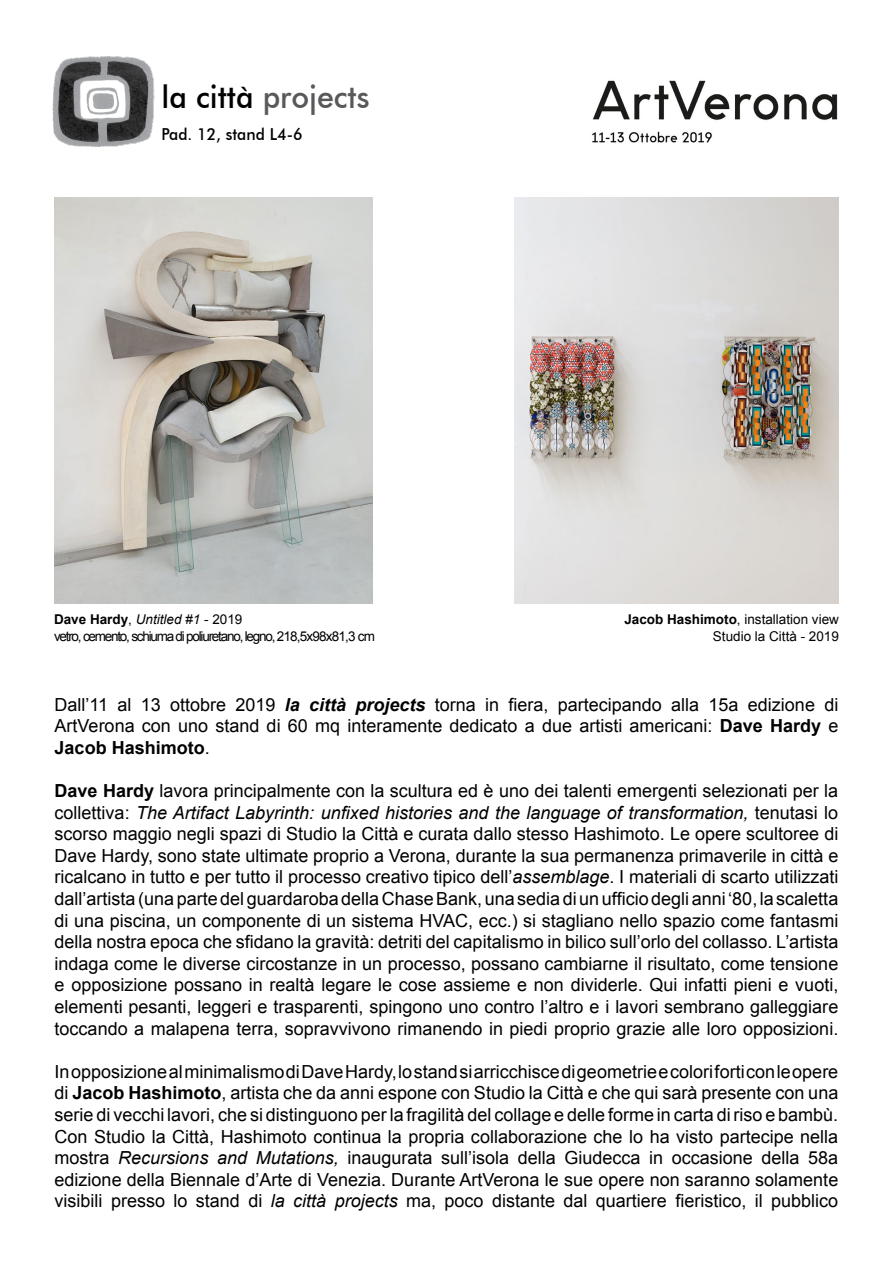
<style>
.page{position:relative;width:893px;height:1263px;background:#fff}
.page>*{position:absolute;margin:0;border:0;box-sizing:border-box;transform-origin:0 0}
.t1{font:500 31.65px "Futura BT";color:#58595b;scale:.96 1}
.t2{font:18px/21.6px "Arial";color:#000;text-align:justify}
.t3{font:500 16.5px "Futura BT";color:#000;scale:.96 1}
.t4{font:13.5px/16.2px "Arial";letter-spacing:-.09em;color:#000}
.t5{font:13.5px/16.2px "Arial";color:#000;text-align:right}
.s1{color:#000}
.s2{font-weight:700}
.s3{font-style:italic}
.s4{font-weight:700;font-style:italic}
</style>
<div class="page">
<img style="left:52px;top:56px;width:103px;height:91px">
<img style="left:592px;top:80px;width:246px;height:63px">
<img style="left:54px;top:198px;width:318px;height:406px">
<img style="left:514px;top:198px;width:325px;height:406px">
<h1 class="t1" style="left:161px;top:78px;width:218px"><span class="s1">la città</span> projects</h1>
<p class="t3" style="left:161px;top:124px;width:149px">Pad. 12, stand L4-6</p>
<p class="t4" style="left:54px;top:612px;width:322px"><span class="s2">Dave Hardy</span>, <span class="s3">Untitled #1</span> - 2019<br>vetro, cemento, schiuma di poliuretano, legno, 218,5x98x81,3 cm</p>
<p class="t5" style="left:624px;top:612px;width:216px"><span class="s2">Jacob Hashimoto</span>, installation view<br>Studio la Città - 2019</p>
<p class="t2" style="left:55px;top:693px;width:785px">Dall’11 al 13 ottobre 2019 <span class="s4">la città projects</span> torna in fiera, partecipando alla 15a edizione di ArtVerona con uno stand di 60 mq interamente dedicato a due artisti americani: <span class="s2">Dave Hardy</span> e <span class="s2">Jacob Hashimoto</span>.</p>
<p class="t2" style="left:55px;top:780px;width:785px"><span class="s2">Dave Hardy</span> lavora principalmente con la scultura ed è uno dei talenti emergenti selezionati per la collettiva: <span class="s3">The Artifact Labyrinth: unfixed histories and the language of transformation,</span> tenutasi lo scorso maggio negli spazi di Studio la Città e curata dallo stesso Hashimoto. Le opere scultoree di Dave Hardy, sono state ultimate proprio a Verona, durante la sua permanenza primaverile in città e ricalcano in tutto e per tutto il processo creativo tipico dell’<span class="s3">assemblage</span>. I materiali di scarto utilizzati dall’artista (una parte del guardaroba della Chase Bank, una sedia di un ufficio degli anni ‘80, la scaletta di una piscina, un componente di un sistema HVAC, ecc.) si stagliano nello spazio come fantasmi della nostra epoca che sfidano la gravità: detriti del capitalismo in bilico sull’orlo del collasso. L’artista indaga come le diverse circostanze in un processo, possano cambiarne il risultato, come tensione e opposizione possano in realtà legare le cose assieme e non dividerle. Qui infatti pieni e vuoti, elementi pesanti, leggeri e trasparenti, spingono uno contro l’altro e i lavori sembrano galleggiare toccando a malapena terra, sopravvivono rimanendo in piedi proprio grazie alle loro opposizioni.</p>
<p class="t2" style="left:55px;top:1061px;width:785px">In opposizione al minimalismo di Dave Hardy, lo stand si arricchisce di geometrie e colori forti con le opere di <span class="s2">Jacob Hashimoto</span>, artista che da anni espone con Studio la Città e che qui sarà presente con una serie di vecchi lavori, che si distinguono per la fragilità del collage e delle forme in carta di riso e bambù.<br>Con Studio la Città, Hashimoto continua la propria collaborazione che lo ha visto partecipe nella mostra <span class="s3">Recursions and Mutations,</span> inaugurata sull’isola della Giudecca in occasione della 58a edizione della Biennale d’Arte di Venezia. Durante ArtVerona le sue opere non saranno solamente visibili presso lo stand di <span class="s3">la città projects</span> ma, poco distante dal quartiere fieristico, il pubblico</p>
</div>
